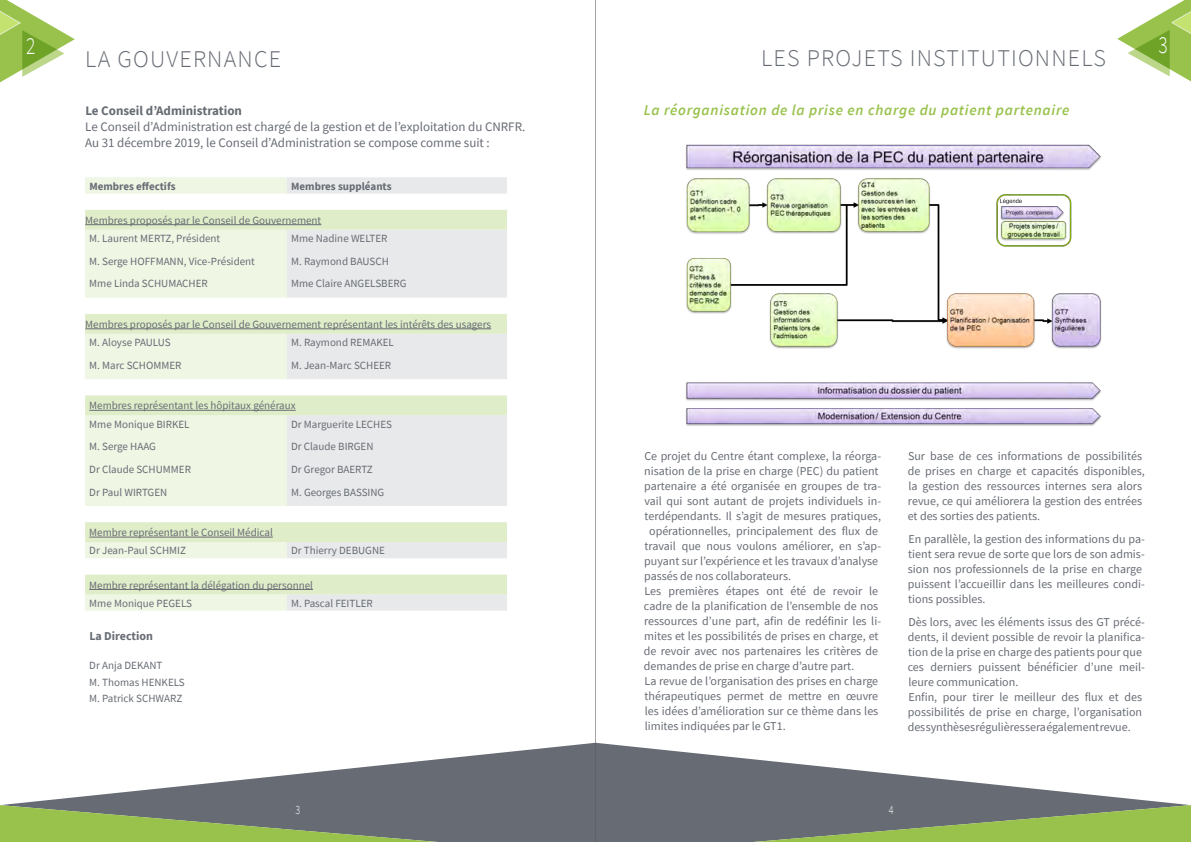
<style>
.page{position:relative;width:1191px;height:842px;background:#fff}
.page>*{position:absolute;margin:0;border:0;box-sizing:border-box;transform-origin:0 0}
.t1{font:300 24.3px "Source Sans Pro";color:#fff;scale:.8 1}
.t2{font:300 24px "Source Sans Pro";letter-spacing:.05em;color:#676c74}
.t3{font:italic 600 15px "Source Sans Pro";letter-spacing:.05em;color:#98c24b}
.t4{font:13px/16px "Source Sans Pro";color:#676c74}
.t5{font:700 13px "Source Sans Pro";color:#676c74}
.t6{font:300 12.5px "Source Sans Pro";color:#fff;scale:.8 1}
.t7{font:12px/15px "Source Sans Pro";color:#676c74}
.t8{font:700 12px "Source Sans Pro";color:#676c74}
.t9{font:11px/18.1px "Source Sans Pro";color:#676c74}
.t10{font:700 11px "Source Sans Pro";color:#676c74}
</style>
<div class="page">
<svg style="left:2px;top:743px;width:593px;height:99px;fill:#676c74"></svg>
<svg style="left:0;top:805px;width:438px;height:37px;background:#809760"></svg>
<svg style="left:596px;top:743px;width:593px;height:99px;fill:#676c74"></svg>
<svg style="left:753px;top:805px;width:438px;height:37px;background:#7f9760"></svg>
<svg style="left:0;top:0;width:75px;height:82px"></svg>
<svg style="left:1117px;top:0;width:74px;height:81px"></svg>
<svg style="left:85px;top:177px;width:202px;height:434px;fill:#eff6e4"></svg>
<svg style="left:287px;top:177px;width:220px;height:434px;fill:#e8e9ea"></svg>
<svg style="left:85px;top:210px;width:422px;height:384px"></svg>
<hr style="left:85px;top:224px;width:236px;height:1px;background:#676c74">
<hr style="left:85px;top:329px;width:406px;height:1px;background:#676c74">
<hr style="left:89px;top:410px;width:207px;height:1px;background:#676c74">
<hr style="left:89px;top:537px;width:184px;height:1px;background:#676c74">
<hr style="left:89px;top:589px;width:224px;height:1px;background:#676c74">
<img style="left:686px;top:144px;width:416px;height:282px">
<hr style="left:595px;top:0;width:1px;height:842px;background:#231f20">
<h1 class="t1" style="left:26px;top:31px;width:13px">2</h1>
<h1 class="t1" style="left:1158px;top:30px;width:13px">3</h1>
<h2 class="t2" style="left:761px;top:44px;width:346px">LES PROJETS INSTITUTIONNELS</h2>
<h2 class="t2" style="left:85px;top:45px;width:198px">LA GOUVERNANCE</h2>
<p class="t5" style="left:85px;top:102px;width:158px">Le Conseil d’Administration</p>
<p class="t4" style="left:85px;top:118px;width:442px">Le Conseil d’Administration est chargé de la gestion et de l’exploitation du CNRFR.<br>Au 31 décembre 2019, le Conseil d’Administration se compose comme suit :</p>
<p class="t10" style="left:89px;top:178px;width:88px">Membres effectifs</p>
<p class="t10" style="left:291px;top:178px;width:102px">Membres suppléants</p>
<p class="t9" style="left:89px;top:211px;width:233px;text-indent:-4px">Membres proposés par le Conseil de Gouvernement<br>M. Laurent MERTZ, Président</p>
<p class="t9" style="left:291px;top:229px;width:98px">Mme Nadine WELTER</p>
<p class="t9" style="left:89px;top:252px;width:167px">M. Serge HOFFMANN, Vice-Président</p>
<p class="t9" style="left:291px;top:252px;width:99px">M. Raymond BAUSCH</p>
<p class="t9" style="left:89px;top:274px;width:120px">Mme Linda SCHUMACHER</p>
<p class="t9" style="left:291px;top:274px;width:117px">Mme Claire ANGELSBERG</p>
<p class="t9" style="left:89px;top:315px;width:403px;text-indent:-4px">Membres proposés par le Conseil de Gouvernement représentant les intérêts des usagers<br>M. Aloyse PAULUS</p>
<p class="t9" style="left:291px;top:333px;width:104px">M. Raymond REMAKEL</p>
<p class="t9" style="left:89px;top:356px;width:94px">M. Marc SCHOMMER</p>
<p class="t9" style="left:291px;top:356px;width:102px">M. Jean-Marc SCHEER</p>
<p class="t9" style="left:89px;top:397px;width:208px">Membres représentant les hôpitaux généraux<br>Mme Monique BIRKEL</p>
<p class="t9" style="left:291px;top:415px;width:103px">Dr Marguerite LECHES</p>
<p class="t9" style="left:89px;top:437px;width:68px">M. Serge HAAG</p>
<p class="t9" style="left:291px;top:437px;width:84px">Dr Claude BIRGEN</p>
<p class="t9" style="left:89px;top:460px;width:103px">Dr Claude SCHUMMER</p>
<p class="t9" style="left:291px;top:460px;width:83px">Dr Gregor BAERTZ</p>
<p class="t9" style="left:89px;top:483px;width:80px">Dr Paul WIRTGEN</p>
<p class="t9" style="left:291px;top:483px;width:95px">M. Georges BASSING</p>
<p class="t9" style="left:89px;top:523px;width:185px">Membre représentant le Conseil Médical<br>Dr Jean-Paul SCHMIZ</p>
<p class="t9" style="left:291px;top:541px;width:95px">Dr Thierry DEBUGNE</p>
<p class="t9" style="left:89px;top:576px;width:225px">Membre représentant la délégation du personnel<br>Mme Monique PEGELS</p>
<p class="t9" style="left:291px;top:594px;width:83px">M. Pascal FEITLER</p>
<p class="t8" style="left:89px;top:628px;width:65px">La Direction</p>
<p class="t9" style="left:89px;top:657px;width:97px;line-height:16.2px">Dr Anja DEKANT<br>M. Thomas HENKELS<br>M. Patrick SCHWARZ</p>
<p class="t3" style="left:643px;top:100px;width:427px">La réorganisation de la prise en charge du patient partenaire</p>
<p class="t7" style="left:644px;top:449px;width:238px">Ce projet du Centre étant complexe, la réorga-</p>
<p class="t7" style="left:644px;top:464px;width:236px">nisation de la prise en charge (PEC) du patient</p>
<p class="t7" style="left:644px;top:479px;width:238px">partenaire a été organisée en groupes de tra-</p>
<p class="t7" style="left:644px;top:494px;width:238px">vail qui sont autant de projets individuels in-</p>
<p class="t7" style="left:644px;top:509px;width:238px">terdépendants. Il s’agit de mesures pratiques,</p>
<p class="t7" style="left:649px;top:524px;width:230px">opérationnelles, principalement des flux de</p>
<p class="t7" style="left:644px;top:539px;width:238px">travail que nous voulons améliorer, en s’ap-</p>
<p class="t7" style="left:644px;top:554px;width:235px">puyant sur l’expérience et les travaux d’analyse</p>
<p class="t7" style="left:644px;top:569px;width:148px">passés de nos collaborateurs.</p>
<p class="t7" style="left:644px;top:584px;width:235px">Les premières étapes ont été de revoir le</p>
<p class="t7" style="left:644px;top:599px;width:236px">cadre de la planification de l’ensemble de nos</p>
<p class="t7" style="left:644px;top:614px;width:238px">ressources d’une part, afin de redéfinir les li-</p>
<p class="t7" style="left:644px;top:629px;width:236px">mites et les possibilités de prises en charge, et</p>
<p class="t7" style="left:644px;top:644px;width:236px">de revoir avec nos partenaires les critères de</p>
<p class="t7" style="left:644px;top:659px;width:212px">demandes de prise en charge d’autre part.</p>
<p class="t7" style="left:644px;top:674px;width:235px">La revue de l’organisation des prises en charge</p>
<p class="t7" style="left:644px;top:689px;width:235px">thérapeutiques permet de mettre en œuvre</p>
<p class="t7" style="left:644px;top:704px;width:235px">les idées d’amélioration sur ce thème dans les</p>
<p class="t7" style="left:644px;top:719px;width:142px">limites indiquées par le GT1.</p>
<p class="t7" style="left:907px;top:449px;width:238px">Sur base de ces informations de possibilités de prises en charge et capacités disponibles, la gestion des ressources internes sera alors revue, ce qui améliorera la gestion des entrées et des sorties des patients.</p>
<p class="t7" style="left:908px;top:532px;width:238px">En parallèle, la gestion des informations du pa&shy;tient sera revue de sorte que lors de son admis&shy;sion nos professionnels de la prise en charge puissent l’accueillir dans les meilleures condi&shy;tions possibles.</p>
<p class="t7" style="left:907px;top:615px;width:239px">Dès lors, avec les éléments issus des GT précé&shy;dents, il devient possible de revoir la planifica&shy;tion de la prise en charge des patients pour que ces derniers puissent bénéficier d’une meil&shy;leure communication.<br>Enfin, pour tirer le meilleur des flux et des possibilités de prise en charge, l’organisation des synthèses régulières sera également revue.</p>
<p class="t6" style="left:295px;top:802px;width:7px">3</p>
<p class="t6" style="left:889px;top:802px;width:7px">4</p>
</div>
